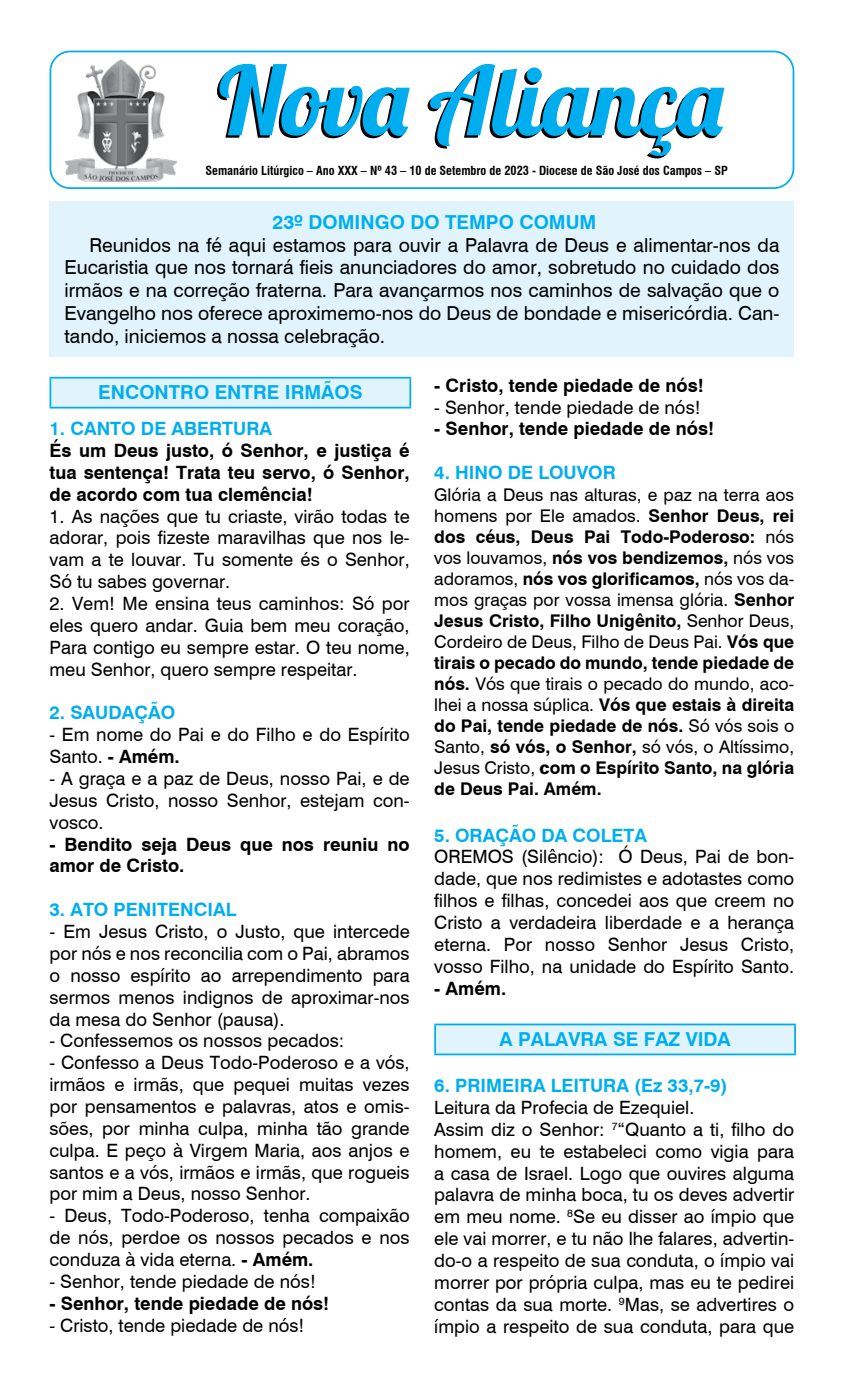
<style>
.page{position:relative;width:844px;height:1389px;background:#fff}
.page>*{position:absolute;margin:0;border:0;box-sizing:border-box;transform-origin:0 0}
.t1{font:95.2px "Lobster 1.4";color:#00aeef}
.t2{font:19.25px/22.8px "Swiss 721 BT";color:#000;text-align:justify}
.t3{font:700 19.25px "Swiss 721 BT";color:#00aeef}
.t4{font:18.38px/21.9px "Swiss 721 BT";color:#000;text-align:justify}
.t5{font:700 18.38px/21.9px "Swiss 721 BT";color:#000;text-align:justify}
.t6{font:700 18.38px "Swiss 721 BT";color:#00aeef}
.t7{font:17.5px/21px "Swiss 721 BT";color:#000;text-align:justify}
.t8{font:700 condensed 12.25px "Swiss 721 BT";color:#000}
.s1{font-weight:700}
.s2{font-weight:800}
</style>
<div class="page">
<div style="left:49px;top:51px;width:745px;height:138px;border:2px solid #00aeef;border-radius:20px"></div>
<img style="left:64px;top:60px;width:113px;height:122px">
<div style="left:50px;top:201px;width:744px;height:155px;background:#e1f4fd"></div>
<div style="left:50px;top:378px;width:360px;height:30px;background:#e1f4fd"></div>
<hr style="left:49px;top:377px;width:362px;height:2px;background:#00aeef">
<hr style="left:49px;top:379px;width:2px;height:28px;background:#00aeef">
<hr style="left:409px;top:379px;width:2px;height:28px;background:#00aeef">
<hr style="left:49px;top:407px;width:362px;height:2px;background:#00aeef">
<div style="left:435px;top:1024px;width:359px;height:30px;background:#e1f4fd"></div>
<hr style="left:434px;top:1024px;width:361px;height:1px;background:#00aeef">
<hr style="left:434px;top:1025px;width:2px;height:29px;background:#00aeef">
<svg style="left:794px;top:1025px;width:1px;height:29px"></svg>
<hr style="left:434px;top:1054px;width:361px;height:1px;background:#00aeef">
<h1 class="t1" style="left:219px;top:40px;width:505px">Nova Aliança</h1>
<p class="t8" style="left:205px;top:163px;width:523px">Semanário Litúrgico – Ano XXX – Nº 43 – 10 de Setembro de 2023 - Diocese de São José dos Campos – SP</p>
<p class="t3" style="left:272px;top:210px;width:325px">23º DOMINGO DO TEMPO COMUM</p>
<p class="t2" style="left:64px;top:233px;width:716px;text-indent:25px">Reunidos na fé aqui estamos para ouvir a Palavra de Deus e alimentar-nos da Eucaristia que nos tornará fieis anunciadores do amor, sobretudo no cuidado dos irmãos e na correção fraterna. Para avançarmos nos caminhos de salvação que o Evangelho nos oferece aproximemo-nos do Deus de bondade e misericórdia. Can&shy;tando, iniciemos a nossa celebração.</p>
<p class="t3" style="left:98px;top:381px;width:266px">ENCONTRO ENTRE IRMÃOS</p>
<p class="t6" style="left:49px;top:417px;width:224px">1. CANTO DE ABERTURA</p>
<p class="t5" style="left:49px;top:439px;width:361px">És um Deus justo, ó Senhor, e justiça é tua sentença! Trata teu servo, ó Senhor, de acordo com tua clemência!</p>
<p class="t4" style="left:49px;top:505px;width:361px">1. As nações que tu criaste, virão todas te adorar, pois fizeste maravilhas que nos le&shy;vam a te louvar. Tu somente és o Senhor, Só tu sabes governar.</p>
<p class="t4" style="left:49px;top:592px;width:361px">2. Vem! Me ensina teus caminhos: Só por eles quero andar. Guia bem meu coração, Para contigo eu sempre estar. O teu nome, meu Senhor, quero sempre respeitar.</p>
<p class="t6" style="left:49px;top:702px;width:127px">2. SAUDAÇÃO</p>
<p class="t4" style="left:49px;top:724px;width:361px">- Em nome do Pai e do Filho e do Espírito<br>Santo. <span class="s1">- Amém.</span></p>
<p class="t4" style="left:49px;top:767px;width:361px">- A graça e a paz de Deus, nosso Pai, e de Jesus Cristo, nosso Senhor, estejam con&shy;vosco.</p>
<p class="t5" style="left:49px;top:833px;width:361px">- Bendito seja Deus que nos reuniu no amor de Cristo.</p>
<p class="t6" style="left:49px;top:899px;width:188px">3. ATO PENITENCIAL</p>
<p class="t4" style="left:49px;top:920px;width:361px">- Em Jesus Cristo, o Justo, que intercede por nós e nos reconcilia com o Pai, abramos o nosso espírito ao arrependimento para sermos menos indignos de aproximar-nos da mesa do Senhor (pausa).</p>
<p class="t4" style="left:49px;top:1030px;width:296px">- Confessemos os nossos pecados:</p>
<p class="t4" style="left:49px;top:1052px;width:361px">- Confesso a Deus Todo-Poderoso e a vós, irmãos e irmãs, que pequei muitas vezes por pensamentos e palavras, atos e omis&shy;sões, por minha culpa, minha tão grande culpa. E peço à Virgem Maria, aos anjos e santos e a vós, irmãos e irmãs, que rogueis por mim a Deus, nosso Senhor.</p>
<p class="t4" style="left:49px;top:1205px;width:361px">- Deus, Todo-Poderoso, tenha compaixão de nós, perdoe os nossos pecados e nos conduza à vida eterna. <span class="s1">- Amém.</span></p>
<p class="t4" style="left:49px;top:1270px;width:268px">- Senhor, tende piedade de nós!</p>
<p class="t5" style="left:49px;top:1292px;width:281px">- Senhor, tende piedade de nós!</p>
<p class="t4" style="left:49px;top:1314px;width:256px">- Cristo, tende piedade de nós!</p>
<p class="t5" style="left:434px;top:374px;width:271px">- Cristo, tende piedade de nós!</p>
<p class="t4" style="left:434px;top:396px;width:268px">- Senhor, tende piedade de nós!</p>
<p class="t5" style="left:434px;top:418px;width:281px">- Senhor, tende piedade de nós!</p>
<p class="t6" style="left:434px;top:461px;width:183px">4. HINO DE LOUVOR</p>
<p class="t7" style="left:434px;top:484px;width:361px">Glória a Deus nas alturas, e paz na terra aos homens por Ele amados. <span class="s1">Senhor Deus, rei dos céus, Deus Pai Todo-Poderoso:</span> nós vos louvamos, <span class="s1">nós vos bendizemos,</span> nós vos adoramos, <span class="s1">nós vos glorificamos,</span> nós vos da&shy;mos graças por vossa imensa glória. <span class="s1">Senhor Jesus Cristo, Filho Unigênito,</span> Senhor Deus, Cordeiro de Deus, Filho de Deus Pai. <span class="s1">Vós que tirais o pecado do mundo, tende piedade de nós.</span> Vós que tirais o pecado do mundo, aco&shy;lhei a nossa súplica. <span class="s1">Vós que estais à direita do Pai, tende piedade de nós.</span> Só vós sois o Santo, <span class="s1">só vós, o Senhor,</span> só vós, o Altíssimo, Jesus Cristo, <span class="s2">c</span><span class="s1">om o Espírito Santo, na glória de Deus Pai. Amém.</span></p>
<p class="t6" style="left:434px;top:824px;width:214px">5. ORAÇÃO DA COLETA</p>
<p class="t4" style="left:434px;top:846px;width:361px">OREMOS (Silêncio): Ó Deus, Pai de bon&shy;dade, que nos redimistes e adotastes como filhos e filhas, concedei aos que creem no Cristo a verdadeira liberdade e a herança eterna. Por nosso Senhor Jesus Cristo, vosso Filho, na unidade do Espírito Santo.</p>
<p class="t5" style="left:434px;top:977px;width:73px">- Amém.</p>
<p class="t3" style="left:499px;top:1028px;width:233px">A PALAVRA SE FAZ VIDA</p>
<p class="t6" style="left:434px;top:1074px;width:294px">6. PRIMEIRA LEITURA (Ez 33,7-9)</p>
<p class="t4" style="left:434px;top:1096px;width:361px;text-align:left">Leitura da Profecia de Ezequiel.<br>Assim diz o Senhor: <sup>7</sup>“Quanto a ti, filho do homem, eu te estabeleci como vigia para a casa de Israel. Logo que ouvires alguma palavra de minha boca, tu os deves advertir em meu nome. <sup>8</sup>Se eu disser ao ímpio que ele vai morrer, e tu não lhe falares, advertin&shy;do-o a respeito de sua conduta, o ímpio vai morrer por própria culpa, mas eu te pedirei contas da sua morte. <sup>9</sup>Mas, se advertires o ímpio a respeito de sua conduta, para que</p>
</div>
